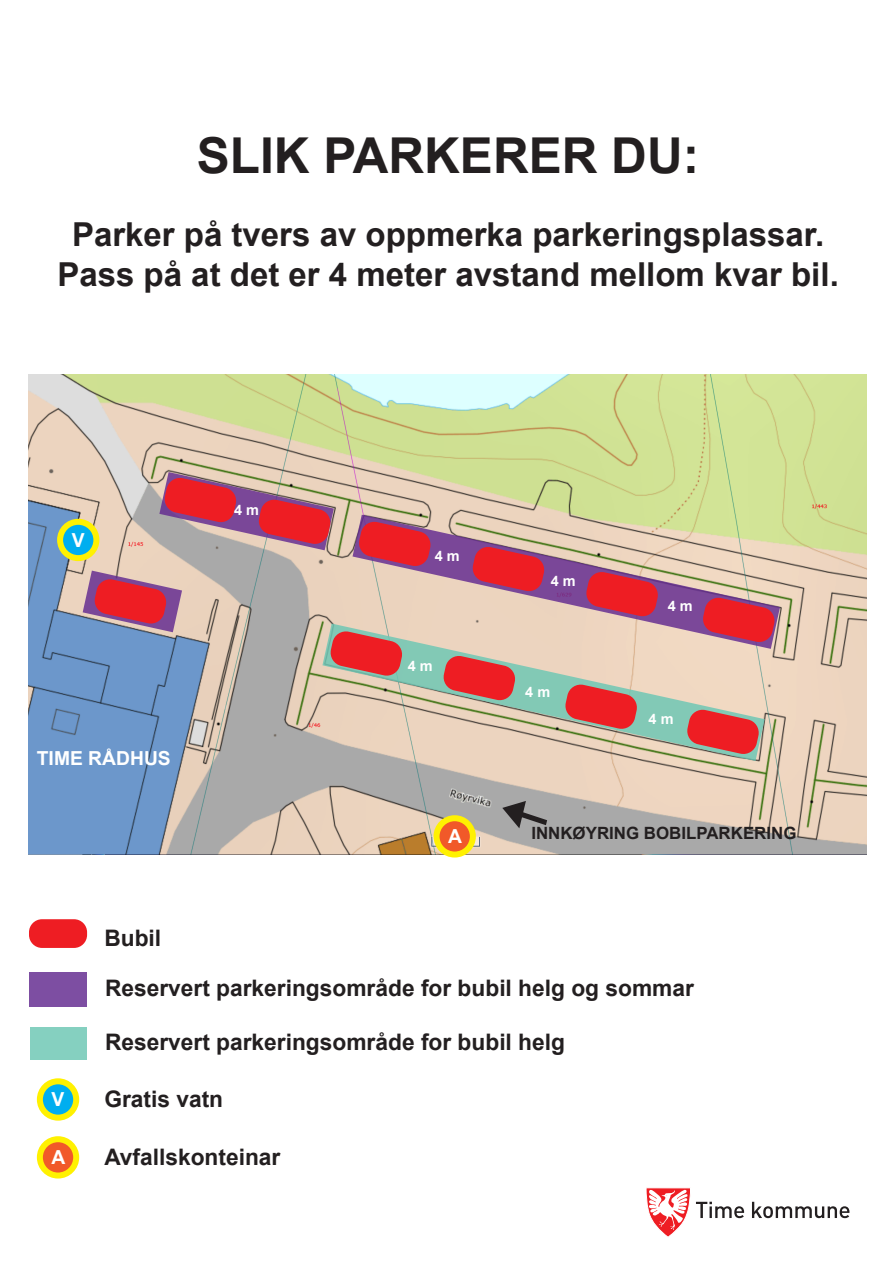
<style>
.page{position:relative;width:893px;height:1263px;background:#fff}
.page>*{position:absolute;margin:0;border:0;box-sizing:border-box;transform-origin:0 0}
.t1{font:700 49.5px "Arial";color:#231f20}
.t2{font:700 33px/39.6px "Arial";color:#231f20;text-align:center}
.t3{font:700 22.8px "Arial";color:#231f20}
.t4{font:700 19.35px "Arial";color:#fff}
.t5{font:700 16.95px "Arial";color:#231f20}
.t6{font:700 14.4px "Arial";color:#fff}
</style>
<div class="page">
<img style="left:28px;top:375px;width:838px;height:479px">
<svg style="left:353px;top:515px;width:427px;height:134px;background:#ceb7ae"></svg>
<svg style="left:322px;top:623px;width:443px;height:138px;background:#d5cdb8"></svg>
<svg style="left:159px;top:472px;width:175px;height:78px;background:#c66f79"></svg>
<svg style="left:358px;top:520px;width:74px;height:47px;background:#d23a4c"></svg>
<svg style="left:471px;top:546px;width:74px;height:46px;background:#d4394b"></svg>
<svg style="left:702px;top:596px;width:74px;height:47px;background:#d53d4e"></svg>
<svg style="left:585px;top:571px;width:74px;height:46px;background:#d53a4c"></svg>
<svg style="left:329px;top:630px;width:74px;height:47px;background:#d55654"></svg>
<svg style="left:686px;top:708px;width:74px;height:47px;background:#d65653"></svg>
<svg style="left:564px;top:683px;width:74px;height:47px;background:#d45552"></svg>
<svg style="left:442px;top:655px;width:74px;height:46px;background:#d55351"></svg>
<svg style="left:83px;top:571px;width:99px;height:61px;background:#c16077"></svg>
<svg style="left:502px;top:801px;width:45px;height:27px"></svg>
<div style="left:60px;top:522px;width:36px;height:36px;background:#00aeef;border-radius:50%"></div>
<div style="left:57px;top:519px;width:42px;height:42px;border:6px solid #fff101;border-radius:50%"></div>
<div style="left:437px;top:818px;width:36px;height:36px;background:#f15929;border-radius:50%"></div>
<div style="left:434px;top:815px;width:42px;height:42px;border:6px solid #fff101;border-radius:50%"></div>
<div style="left:40px;top:1139px;width:36px;height:36px;background:#f15929;border-radius:50%"></div>
<div style="left:37px;top:1136px;width:42px;height:42px;border:6px solid #fff101;border-radius:50%"></div>
<div style="left:29px;top:919px;width:58px;height:29px;background:#ee1d23;border-radius:13px"></div>
<div style="left:29px;top:973px;width:58px;height:34px;background:#7d4ea2"></div>
<div style="left:30px;top:1027px;width:57px;height:33px;background:#85d0c0"></div>
<svg style="left:40px;top:1081px;width:36px;height:37px"></svg>
<div style="left:37px;top:1078px;width:42px;height:43px;border:6px solid #fff101;border-radius:50%"></div>
<svg style="left:646px;top:1187px;width:98px;height:50px"></svg>
<svg style="left:752px;top:1202px;width:97px;height:16px"></svg>
<h1 class="t1" style="left:197px;top:122px;width:504px">SLIK PARKERER DU:</h1>
<h2 class="t2" style="left:57px;top:216px;width:783px">Parker på tvers av oppmerka parkeringsplassar.<br>Pass på at det er 4 meter avstand mellom kvar bil.</h2>
<p class="t4" style="left:72px;top:527px;width:14px">V</p>
<p class="t6" style="left:234px;top:501px;width:26px">4 m</p>
<p class="t4" style="left:37px;top:746px;width:135px">TIME RÅDHUS</p>
<p class="t6" style="left:435px;top:546px;width:26px">4 m</p>
<p class="t6" style="left:408px;top:656px;width:26px">4 m</p>
<p class="t4" style="left:448px;top:823px;width:15px">A</p>
<p class="t6" style="left:551px;top:571px;width:26px">4 m</p>
<p class="t6" style="left:525px;top:682px;width:26px">4 m</p>
<p class="t6" style="left:668px;top:596px;width:26px">4 m</p>
<p class="t6" style="left:649px;top:709px;width:26px">4 m</p>
<p class="t5" style="left:531px;top:822px;width:267px">INNKØYRING BOBILPARKERING</p>
<p class="t3" style="left:104px;top:923px;width:58px">Bubil</p>
<p class="t3" style="left:105px;top:973px;width:590px">Reservert parkeringsområde for bubil helg og sommar</p>
<p class="t3" style="left:105px;top:1027px;width:462px">Reservert parkeringsområde for bubil helg</p>
<p class="t4" style="left:52px;top:1086px;width:14px">V</p>
<p class="t3" style="left:104px;top:1084px;width:120px">Gratis vatn</p>
<p class="t4" style="left:51px;top:1144px;width:15px">A</p>
<p class="t3" style="left:104px;top:1142px;width:178px">Avfallskonteinar</p>
</div>
